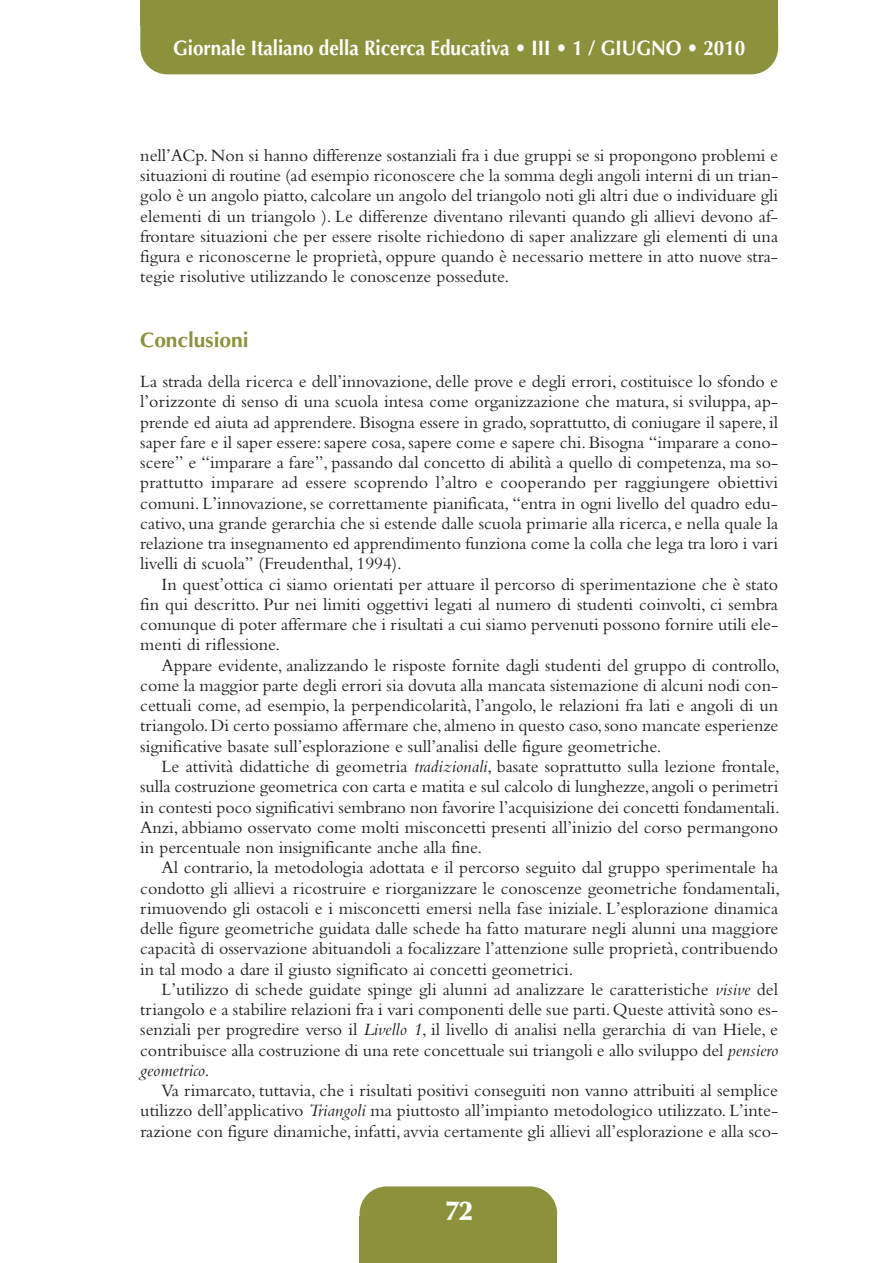
<style>
.page{position:relative;width:893px;height:1263px;background:#fff}
.page>*{position:absolute;margin:0;border:0;box-sizing:border-box;transform-origin:0 0}
.t1{font:900 27px "Optima";color:#fff}
.t2{font:700 21px "Optima";color:#fff;scale:.9 1}
.t3{font:700 21px "Optima";color:#8c923c}
.t4{font:18px/20.2px "Bembo";color:#231f20;text-align:justify}
.t5{font:italic 18px "Bembo";color:#231f20}
.s1{font-style:italic}
.s2{font-style:normal}
</style>
<div class="page">
<div style="left:140px;top:1px;width:638px;height:73px;background:#8c923c;border-radius:27px"></div>
<div style="left:140px;top:0;width:638px;height:26px;background:#8c923c"></div>
<div style="left:360px;top:1216px;width:197px;height:47px;background:#8c923c"></div>
<div style="left:360px;top:1186px;width:197px;height:55px;background:#8c923c;border-radius:27px"></div>
<p class="t2" style="left:173px;top:40px;width:637px">Giornale Italiano della Ricerca Educativa • III • 1 / GIUGNO • 2010</p>
<p class="t4" style="left:140px;top:147px;width:639px">nell’ACp. Non si hanno differenze sostanziali fra i due gruppi se si propongono problemi e situazioni di routine (ad esempio riconoscere che la somma degli angoli interni di un trian&shy;golo è un angolo piatto, calcolare un angolo del triangolo noti gli altri due o individuare gli elementi di un triangolo ). Le differenze diventano rilevanti quando gli allievi devono af&shy;frontare situazioni che per essere risolte richiedono di saper analizzare gli elementi di una figura e riconoscerne le proprietà, oppure quando è necessario mettere in atto nuove stra&shy;tegie risolutive utilizzando le conoscenze possedute.</p>
<p class="t3" style="left:140px;top:331px;width:110px">Conclusioni</p>
<p class="t4" style="left:140px;top:373px;width:639px">La strada della ricerca e dell’innovazione, delle prove e degli errori, costituisce lo sfondo e</p>
<p class="t4" style="left:140px;top:393px;width:639px">l’orizzonte di senso di una scuola intesa come organizzazione che matura, si sviluppa, ap-</p>
<p class="t4" style="left:140px;top:414px;width:639px">prende ed aiuta ad apprendere. Bisogna essere in grado, soprattutto, di coniugare il sapere, il</p>
<p class="t4" style="left:140px;top:434px;width:639px">saper fare e il saper essere: sapere cosa, sapere come e sapere chi. Bisogna “imparare a cono-</p>
<p class="t4" style="left:140px;top:454px;width:639px">scere” e “imparare a fare”, passando dal concetto di abilità a quello di competenza, ma so-</p>
<p class="t4" style="left:140px;top:474px;width:639px">prattutto imparare ad essere scoprendo l’altro e cooperando per raggiungere obiettivi</p>
<p class="t4" style="left:140px;top:495px;width:639px">comuni. L’innovazione, se correttamente pianificata, “entra in ogni livello del quadro edu-</p>
<p class="t4" style="left:140px;top:515px;width:639px">cativo, una grande gerarchia che si estende dalle scuola primarie alla ricerca, e nella quale la</p>
<p class="t4" style="left:140px;top:535px;width:639px">relazione tra insegnamento ed apprendimento funziona come la colla che lega tra loro i vari</p>
<p class="t4" style="left:140px;top:555px;width:263px">livelli di scuola” (Freudenthal, 1994).</p>
<p class="t4" style="left:162px;top:576px;width:618px">In quest’ottica ci siamo orientati per attuare il percorso di sperimentazione che è stato</p>
<p class="t4" style="left:140px;top:596px;width:639px">fin qui descritto. Pur nei limiti oggettivi legati al numero di studenti coinvolti, ci sembra</p>
<p class="t4" style="left:140px;top:616px;width:639px">comunque di poter affermare che i risultati a cui siamo pervenuti possono fornire utili ele-</p>
<p class="t4" style="left:140px;top:636px;width:141px">menti di riflessione.</p>
<p class="t4" style="left:162px;top:657px;width:620px">Appare evidente, analizzando le risposte fornite dagli studenti del gruppo di controllo,</p>
<p class="t4" style="left:140px;top:677px;width:639px">come la maggior parte degli errori sia dovuta alla mancata sistemazione di alcuni nodi con-</p>
<p class="t4" style="left:140px;top:697px;width:639px">cettuali come, ad esempio, la perpendicolarità, l’angolo, le relazioni fra lati e angoli di un</p>
<p class="t4" style="left:140px;top:717px;width:640px">triangolo. Di certo possiamo affermare che, almeno in questo caso, sono mancate esperienze</p>
<p class="t4" style="left:140px;top:738px;width:523px">significative basate sull’esplorazione e sull’analisi delle figure geometriche.</p>
<p class="t4" style="left:162px;top:758px;width:620px">Le attività didattiche di geometria <span class="s1">tradizionali</span>, basate soprattutto sulla lezione frontale,</p>
<p class="t4" style="left:140px;top:778px;width:639px">sulla costruzione geometrica con carta e matita e sul calcolo di lunghezze, angoli o perimetri</p>
<p class="t4" style="left:140px;top:798px;width:641px">in contesti poco significativi sembrano non favorire l’acquisizione dei concetti fondamentali.</p>
<p class="t4" style="left:140px;top:819px;width:639px">Anzi, abbiamo osservato come molti misconcetti presenti all’inizio del corso permangono</p>
<p class="t4" style="left:140px;top:839px;width:343px">in percentuale non insignificante anche alla fine.</p>
<p class="t4" style="left:162px;top:859px;width:618px">Al contrario, la metodologia adottata e il percorso seguito dal gruppo sperimentale ha</p>
<p class="t4" style="left:140px;top:879px;width:641px">condotto gli allievi a ricostruire e riorganizzare le conoscenze geometriche fondamentali,</p>
<p class="t4" style="left:140px;top:900px;width:639px">rimuovendo gli ostacoli e i misconcetti emersi nella fase iniziale. L’esplorazione dinamica</p>
<p class="t4" style="left:140px;top:920px;width:639px">delle figure geometriche guidata dalle schede ha fatto maturare negli alunni una maggiore</p>
<p class="t4" style="left:140px;top:940px;width:639px">capacità di osservazione abituandoli a focalizzare l’attenzione sulle proprietà, contribuendo</p>
<p class="t4" style="left:140px;top:960px;width:435px">in tal modo a dare il giusto significato ai concetti geometrici.</p>
<p class="t4" style="left:162px;top:981px;width:618px">L’utilizzo di schede guidate spinge gli alunni ad analizzare le caratteristiche <span class="s1">visive</span> del</p>
<p class="t4" style="left:140px;top:1001px;width:639px">triangolo e a stabilire relazioni fra i vari componenti delle sue parti. Queste attività sono es-</p>
<p class="t4" style="left:140px;top:1021px;width:639px">senziali per progredire verso il <span class="s1">Livello 1</span>, il livello di analisi nella gerarchia di van Hiele, e</p>
<p class="t4" style="left:140px;top:1041px;width:639px">contribuisce alla costruzione di una rete concettuale sui triangoli e allo sviluppo del <span class="s1">pensiero</span></p>
<p class="t5" style="left:140px;top:1064px;width:71px">geometrico<span class="s2">.</span></p>
<p class="t4" style="left:162px;top:1082px;width:618px">Va rimarcato, tuttavia, che i risultati positivi conseguiti non vanno attribuiti al semplice</p>
<p class="t4" style="left:140px;top:1102px;width:639px">utilizzo dell’applicativo <span class="s1">Triangoli</span> ma piuttosto all’impianto metodologico utilizzato. L’inte-</p>
<p class="t4" style="left:140px;top:1122px;width:639px">razione con figure dinamiche, infatti, avvia certamente gli allievi all’esplorazione e alla sco-</p>
<p class="t1" style="left:445px;top:1200px;width:28px">72</p>
</div>
